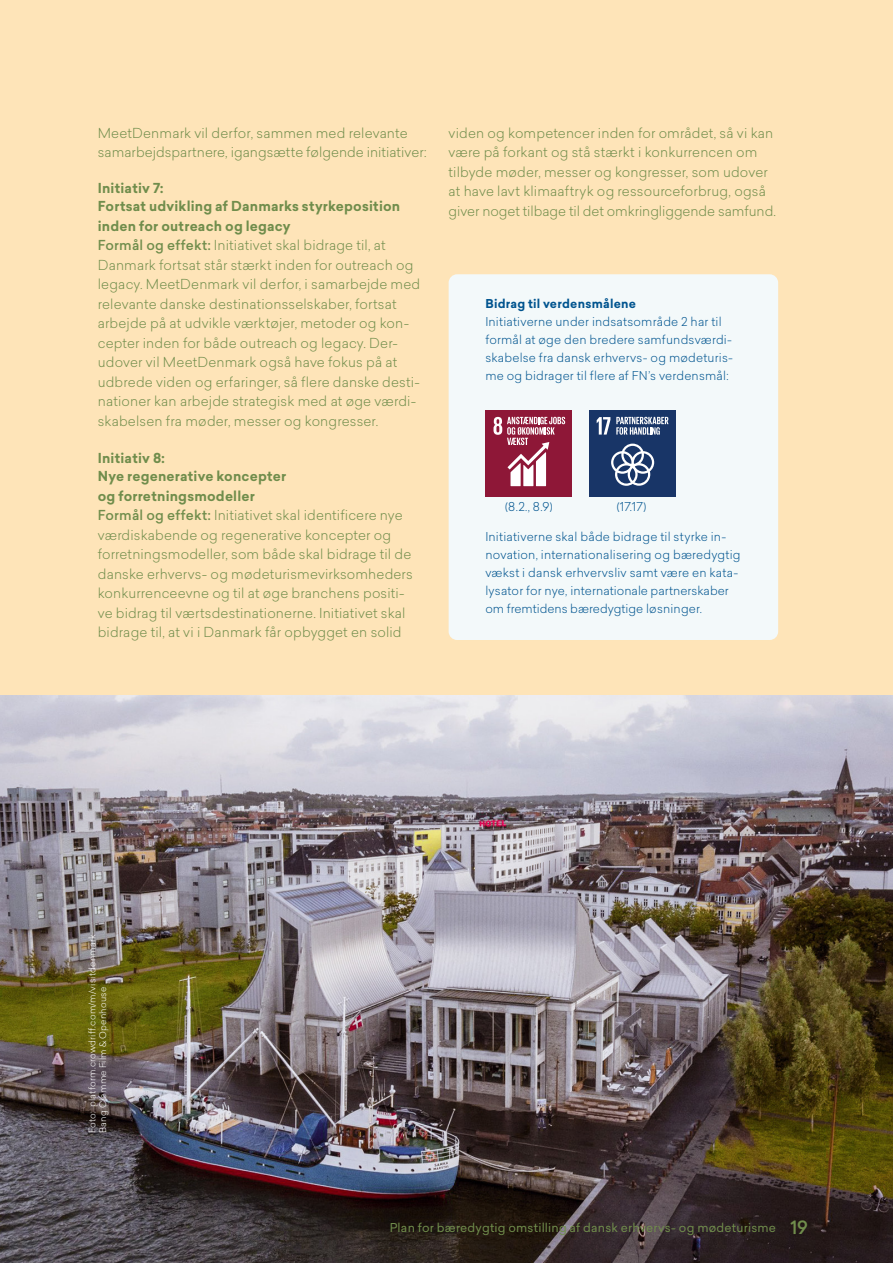
<style>
.page{position:relative;width:893px;height:1263px;background:#fee4b8}
.page>*{position:absolute;margin:0;border:0;box-sizing:border-box;transform-origin:0 0}
.t1{font:300 13.5px/19.5px "Sailec";letter-spacing:.01em;color:#708d4c}
.t2{font:700 13.5px/18px "Sailec";letter-spacing:.015em;color:#708d4c}
.t3{font:300 12px/18px "Sailec";letter-spacing:.015em;color:#00548f}
.t4{font:12px "Sailec";letter-spacing:.015em;color:#708d4c}
.t5{font:700 12px "Sailec";letter-spacing:.02em;color:#00548f}
.t6{font:300 9px "Sailec";letter-spacing:.025em;color:#fff}
.s1{font-weight:500}
.s2{font-weight:500;font-size:18px}
</style>
<div class="page">
<img style="left:0;top:695px;width:893px;height:568px">
<div style="left:449px;top:274px;width:329px;height:366px;background:#f3f9fa;border-radius:9px"></div>
<div style="left:485px;top:410px;width:87px;height:87px;background:#8e1737"></div>
<svg style="left:493px;top:417px;width:72px;height:69px"></svg>
<div style="left:589px;top:410px;width:86px;height:87px;background:#183567"></div>
<svg style="left:597px;top:417px;width:13px;height:18px"></svg>
<svg style="left:611px;top:444px;width:43px;height:42px"></svg>
<svg style="left:616px;top:417px;width:52px;height:18px"></svg>
<p class="t1" style="left:98px;top:123px;width:330px">MeetDenmark vil derfor, sammen med relevante samarbejdspartnere, igangsætte følgende initiativer:</p>
<p class="t2" style="left:98px;top:179px;width:304px">Initiativ 7:<br>Fortsat udvikling af Danmarks styrkeposition</p>
<p class="t2" style="left:98px;top:217px;width:194px">inden for outreach og legacy</p>
<p class="t1" style="left:98px;top:235px;width:324px"><span class="s1">Formål og effekt:</span> Initiativet skal bidrage til, at Danmark fortsat står stærkt inden for outreach og legacy. MeetDenmark vil derfor, i samarbejde med relevante danske destinationsselskaber, fortsat arbejde på at udvikle værktøjer, metoder og kon&shy;cepter inden for både outreach og legacy. Der&shy;udover vil MeetDenmark også have fokus på at udbrede viden og erfaringer, så flere danske desti&shy;nationer kan arbejde strategisk med at øge værdi&shy;skabelsen fra møder, messer og kongresser.</p>
<p class="t2" style="left:98px;top:449px;width:190px">Initiativ 8:<br>Nye regenerative koncepter</p>
<p class="t2" style="left:98px;top:487px;width:159px">og forretningsmodeller</p>
<p class="t1" style="left:98px;top:505px;width:317px"><span class="s1">Formål og effekt:</span> Initiativet skal identificere nye værdiskabende og regenerative koncepter og forretningsmodeller, som både skal bidrage til de danske erhvervs- og mødeturismevirksomheders konkurrenceevne og til at øge branchens positi&shy;ve bidrag til værtsdestinationerne. Initiativet skal bidrage til, at vi i Danmark får opbygget en solid</p>
<p class="t1" style="left:449px;top:123px;width:329px">viden og kompetencer inden for området, så vi kan være på forkant og stå stærkt i konkurrencen om tilbyde møder, messer og kongresser, som udover at have lavt klimaaftryk og ressourceforbrug, også giver noget tilbage til det omkringliggende samfund.</p>
<p class="t5" style="left:485px;top:295px;width:152px">Bidrag til verdensmålene</p>
<p class="t3" style="left:485px;top:312px;width:249px">Initiativerne under indsatsområde 2 har til formål at øge den bredere samfundsværdi&shy;skabelse fra dansk erhvervs- og mødeturis&shy;me og bidrager til flere af FN’s verdensmål:</p>
<p class="t3" style="left:505px;top:497px;width:49px">(8.2., 8.9)</p>
<p class="t3" style="left:617px;top:497px;width:31px">(17.17)</p>
<p class="t3" style="left:485px;top:527px;width:257px">Initiativerne skal både bidrage til styrke in&shy;novation, internationalisering og bæredygtig vækst i dansk erhvervsliv samt være en kata&shy;lysator for nye, internationale partnerskaber om fremtidens bæredygtige løsninger.</p>
<p class="t6" style="left:86px;top:1133px;width:201px;rotate:-90deg">Foto: platform.crowdriff.com/m/visitdenmark</p>
<p class="t6" style="left:97px;top:1133px;width:148px;rotate:-90deg">Bang Clemme Film &amp; Openhouse</p>
<p class="t4" style="left:390px;top:1219px;width:420px">Plan for bæredygtig omstilling af dansk erhvervs- og mødeturisme <span class="s2">19</span></p>
</div>
